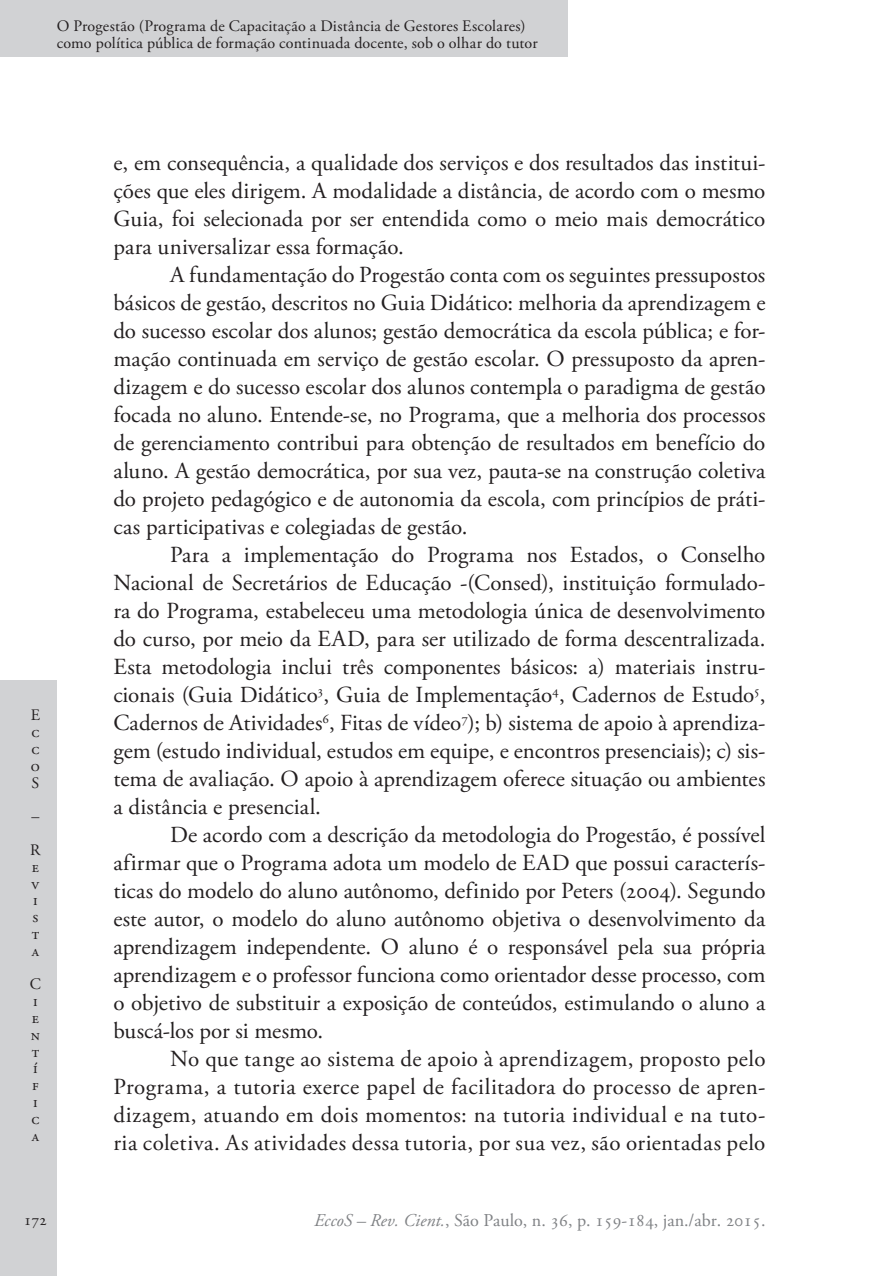
<style>
.page{position:relative;width:879px;height:1276px;background:#fff}
.page>*{position:absolute;margin:0;border:0;box-sizing:border-box;transform-origin:0 0}
.Ec_Normal{font:23px/28px "Adobe Garamond Pro";color:#231f20;text-align:justify}
.t1{font:18px "Adobe Garamond Pro";color:#808285}
.t2{font:16px/16.8px "Adobe Garamond Pro";letter-spacing:.015em;color:#231f20}
.s1{font-style:italic}
</style>
<div class="page">
<div style="left:0;top:680px;width:57px;height:596px;background:#d1d2d4"></div>
<div style="left:0;top:0;width:567px;height:57px;background:#d1d2d4"></div>
<p class="t2" style="left:57px;top:19px;width:482px">O Progestão (Programa de Capacitação a Distância de Gestores Escolares) como política pública de formação continuada docente, sob o olhar do tutor</p>
<p class="t2" style="left:31px;top:707px;width:11px;text-align:justify">E c c o S</p>
<p class="t2" style="left:30px;top:800px;width:12px;line-height:33.6px">–<br>R</p>
<p class="t2" style="left:32px;top:859px;width:9px;text-align:justify">e v i s t a</p>
<p class="t2" style="left:30px;top:976px;width:13px">C i e n t í f i c a</p>
<p class="Ec_Normal" style="left:113px;top:150px;width:653px">e, em consequência, a qualidade dos serviços e dos resultados das institui&shy;ções que eles dirigem. A modalidade a distância, de acordo com o mesmo Guia, foi selecionada por ser entendida como o meio mais democrático para universalizar essa formação.</p>
<p class="Ec_Normal" style="left:113px;top:262px;width:654px;text-indent:57px">A fundamentação do Progestão conta com os seguintes pressupostos básicos de gestão, descritos no Guia Didático: melhoria da aprendizagem e do sucesso escolar dos alunos; gestão democrática da escola pública; e for&shy;mação continuada em serviço de gestão escolar. O pressuposto da apren&shy;dizagem e do sucesso escolar dos alunos contempla o paradigma de gestão focada no aluno. Entende-se, no Programa, que a melhoria dos processos de gerenciamento contribui para obtenção de resultados em benefício do aluno. A gestão democrática, por sua vez, pauta-se na construção coletiva do projeto pedagógico e de autonomia da escola, com princípios de práti&shy;cas participativas e colegiadas de gestão.</p>
<p class="Ec_Normal" style="left:113px;top:542px;width:653px;text-indent:57px">Para a implementação do Programa nos Estados, o Conselho Nacional de Secretários de Educação -(Consed), instituição formulado&shy;ra do Programa, estabeleceu uma metodologia única de desenvolvimento do curso, por meio da EAD, para ser utilizado de forma descentralizada.<br>Esta metodologia inclui três componentes básicos: a) materiais instru&shy;cionais (Guia Didático<sup>3</sup>, Guia de Implementação<sup>4</sup>, Cadernos de Estudo<sup>5</sup>, Cadernos de Atividades<sup>6</sup>, Fitas de vídeo<sup>7</sup>); b) sistema de apoio à aprendiza&shy;gem (estudo individual, estudos em equipe, e encontros presenciais); c) sis&shy;tema de avaliação. O apoio à aprendizagem oferece situação ou ambientes a distância e presencial.</p>
<p class="Ec_Normal" style="left:113px;top:822px;width:654px;text-indent:57px">De acordo com a descrição da metodologia do Progestão, é possível afirmar que o Programa adota um modelo de EAD que possui caracterís&shy;ticas do modelo do aluno autônomo, definido por Peters (2004). Segundo este autor, o modelo do aluno autônomo objetiva o desenvolvimento da aprendizagem independente. O aluno é o responsável pela sua própria aprendizagem e o professor funciona como orientador desse processo, com o objetivo de substituir a exposição de conteúdos, estimulando o aluno a buscá-los por si mesmo.</p>
<p class="Ec_Normal" style="left:113px;top:1046px;width:653px;text-indent:57px">No que tange ao sistema de apoio à aprendizagem, proposto pelo Programa, a tutoria exerce papel de facilitadora do processo de apren&shy;dizagem, atuando em dois momentos: na tutoria individual e na tuto&shy;ria coletiva. As atividades dessa tutoria, por sua vez, são orientadas pelo</p>
<p class="t2" style="left:24px;top:1212px;width:24px">172</p>
<p class="t1" style="left:314px;top:1209px;width:453px"><span class="s1">EccoS – Rev. Cient.</span>, São Paulo, n. 36, p. 159-184, jan./abr. 2015.</p>
</div>
